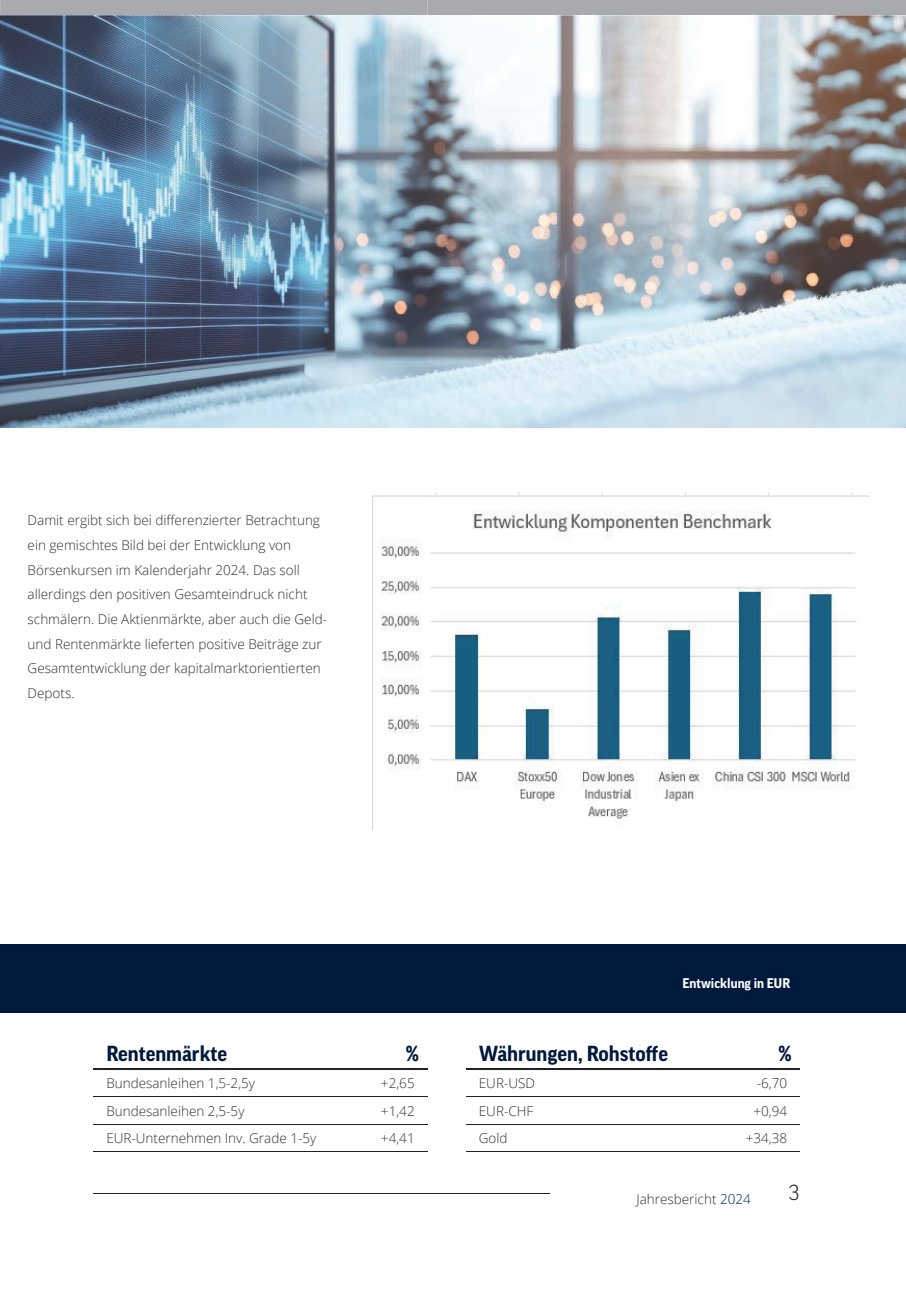
<style>
.page{position:relative;width:906px;height:1289px;background:#fff}
.page>*{position:absolute;margin:0;border:0;box-sizing:border-box;transform-origin:0 0}
.t1{font:700 21px "Good Pro";color:#00193d}
.t2{font:300 21px "Good Pro";color:#231f20}
.t3{font:300 13.5px/24.6px "Open Sans";color:#312f30}
.t4{font:700 13.5px "Good Pro";color:#fff}
.s1{color:#032145}
</style>
<div class="page">
<img style="left:373px;top:492px;width:497px;height:327px">
<div style="left:427px;top:0;width:479px;height:15px;background:#a8aaad"></div>
<div style="left:0;top:0;width:427px;height:15px;background:#a8aaad"></div>
<img style="left:0;top:15px;width:906px;height:412px">
<div style="left:0;top:944px;width:906px;height:68px;background:#001a3e"></div>
<hr style="left:94px;top:1096px;width:248px;height:1px;background:#231f20">
<hr style="left:342px;top:1096px;width:85px;height:1px;background:#231f20">
<hr style="left:94px;top:1123px;width:248px;height:1px;background:#231f20">
<hr style="left:342px;top:1123px;width:85px;height:1px;background:#231f20">
<hr style="left:94px;top:1150px;width:248px;height:1px;background:#231f20">
<hr style="left:342px;top:1150px;width:85px;height:1px;background:#231f20">
<hr style="left:94px;top:1068px;width:248px;height:2px;background:#231f20">
<hr style="left:342px;top:1068px;width:85px;height:2px;background:#231f20">
<hr style="left:466px;top:1096px;width:248px;height:1px;background:#231f20">
<hr style="left:714px;top:1096px;width:86px;height:1px;background:#231f20">
<hr style="left:466px;top:1123px;width:248px;height:1px;background:#231f20">
<hr style="left:714px;top:1123px;width:86px;height:1px;background:#231f20">
<hr style="left:466px;top:1068px;width:248px;height:2px;background:#231f20">
<hr style="left:714px;top:1068px;width:86px;height:2px;background:#231f20">
<hr style="left:466px;top:1150px;width:248px;height:1px;background:#231f20">
<hr style="left:714px;top:1150px;width:86px;height:1px;background:#231f20">
<hr style="left:94px;top:1193px;width:456px;height:1px;background:#231f20">
<p class="t3" style="left:28px;top:507px;width:301px">Damit ergibt sich bei differenzierter Betrachtung ein gemischtes Bild bei der Entwicklung von Börsenkursen im Kalenderjahr 2024. Das soll allerdings den positiven Gesamteindruck nicht schmälern. Die Aktienmärkte, aber auch die Geld&shy;und Rentenmärkte lieferten positive Beiträge zur Gesamtentwicklung der kapitalmarktorientierten Depots.</p>
<h1 class="t1" style="left:106px;top:1041px;width:122px">Rentenmärkte</h1>
<h1 class="t1" style="left:406px;top:1041px;width:15px">%</h1>
<p class="t3" style="left:106px;top:1070px;width:150px">Bundesanleihen 1,5-2,5y</p>
<p class="t3" style="left:381px;top:1070px;width:35px">+2,65</p>
<p class="t3" style="left:106px;top:1097px;width:140px">Bundesanleihen 2,5-5y</p>
<p class="t3" style="left:381px;top:1097px;width:35px">+1,42</p>
<p class="t3" style="left:106px;top:1125px;width:211px">EUR-Unternehmen Inv. Grade 1-5y</p>
<p class="t3" style="left:381px;top:1125px;width:35px">+4,41</p>
<p class="t4" style="left:682px;top:975px;width:109px">Entwicklung in EUR</p>
<h1 class="t1" style="left:479px;top:1041px;width:191px">Währungen, Rohsto e</h1>
<h1 class="t1" style="left:778px;top:1041px;width:15px">%</h1>
<p class="t3" style="left:479px;top:1070px;width:58px">EUR-USD</p>
<p class="t3" style="left:757px;top:1070px;width:32px">-6,70</p>
<p class="t3" style="left:479px;top:1097px;width:56px">EUR-CHF</p>
<p class="t3" style="left:753px;top:1097px;width:35px">+0,94</p>
<p class="t3" style="left:479px;top:1125px;width:30px">Gold</p>
<p class="t3" style="left:746px;top:1125px;width:43px">+34,38</p>
<p class="t3" style="left:636px;top:1186px;width:116px">Jahresbericht <span class="s1">2024</span></p>
<h1 class="t2" style="left:788px;top:1180px;width:13px">3</h1>
</div>
